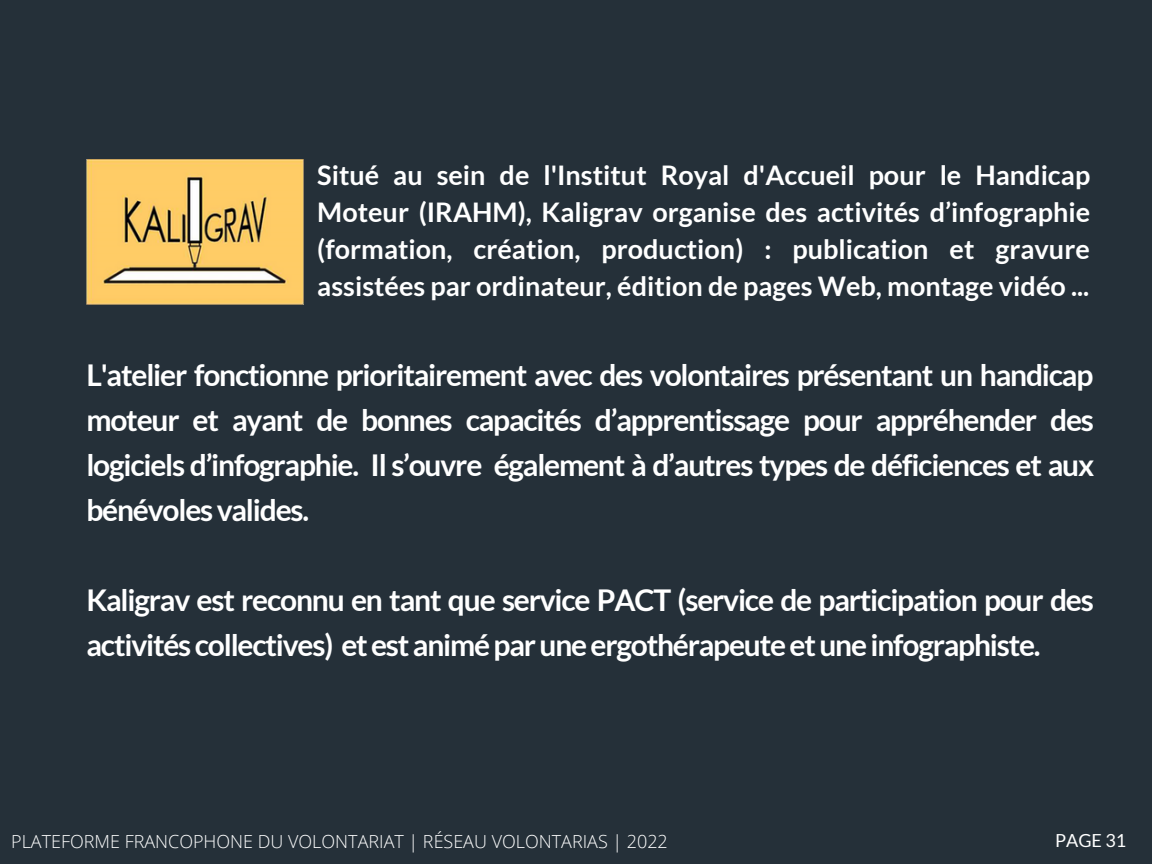
<style>
.page{position:relative;width:1152px;height:864px;background:#253039}
.page>*{position:absolute;margin:0;border:0;box-sizing:border-box;transform-origin:0 0}
.t1{font:700 30px/45px "Lato";letter-spacing:-.04em;color:#fff;text-align:justify}
.t2{font:700 27px/37.2px "Lato";color:#fff;text-align:justify}
.t3{font:300 18px "Open Sans";color:#fff}
.t4{font:18px "Lato";color:#fff}
</style>
<div class="page">
<img style="left:86px;top:159px;width:218px;height:145px">
<p class="t2" style="left:317px;top:155px;width:774px">Situé au sein de l'Institut Royal d'Accueil pour le Handicap Moteur (IRAHM), Kaligrav organise des activités d’infographie (formation, création, production) : publication et gravure assistées par ordinateur, édition de pages Web, montage vidéo ...</p>
<p class="t1" style="left:86px;top:352px;width:1009px">L'atelier fonctionne prioritairement avec des volontaires présentant un handicap moteur et ayant de bonnes capacités d’apprentissage pour appréhender des logiciels d’infographie. Il s’ouvre également à d’autres types de déficiences et aux bénévolesvalides.</p>
<p class="t1" style="left:86px;top:577px;width:1009px">Kaligrav est reconnu en tant que service PACT (service de participation pour des activitéscollectives) etestaniméparuneergothérapeuteetuneinfographiste.</p>
<p class="t3" style="left:11px;top:829px;width:658px">PLATEFORME FRANCOPHONE DU VOLONTARIAT | RÉSEAU VOLONTARIAS | 2022</p>
<p class="t4" style="left:1055px;top:829px;width:73px">PAGE 31</p>
</div>
